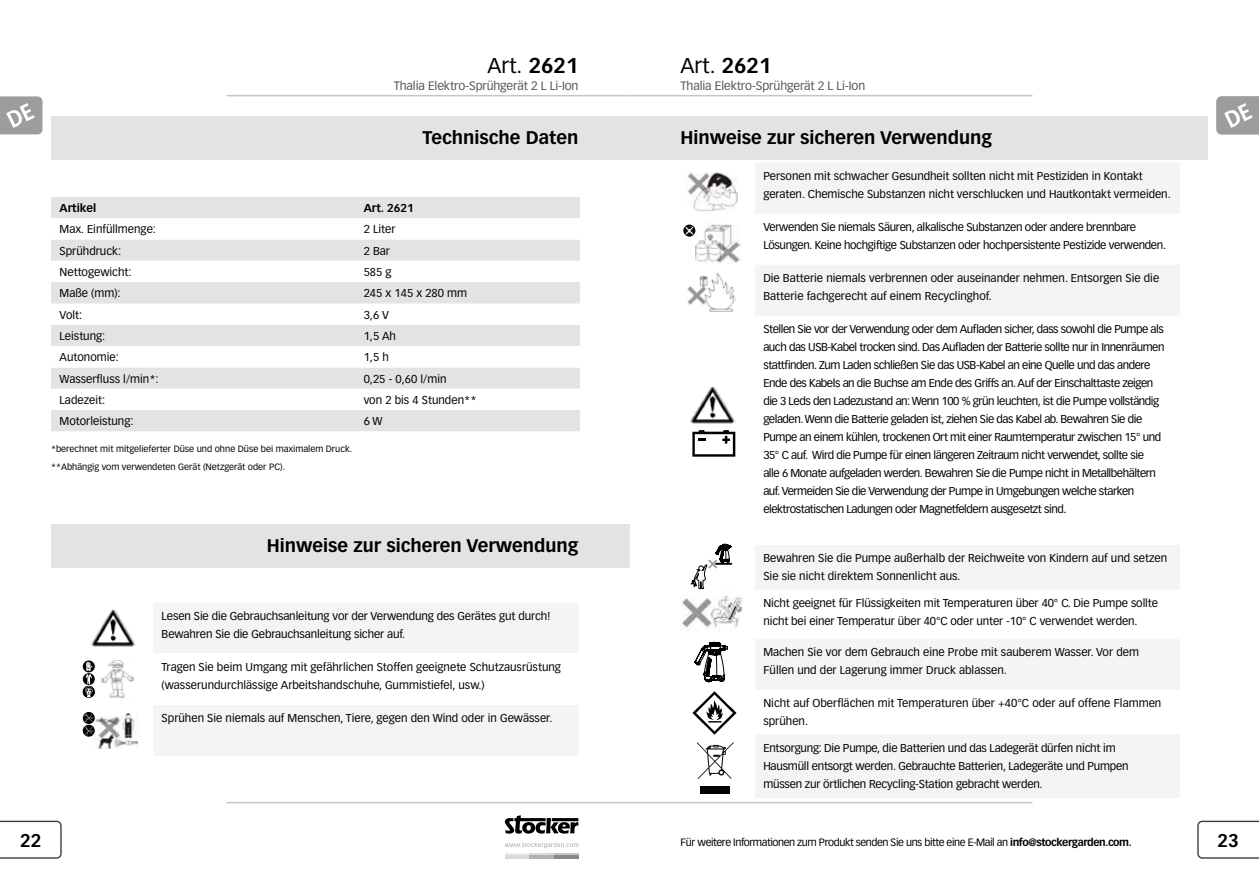
<style>
.page{position:relative;width:1259px;height:893px;background:#fff}
.page>*{position:absolute;margin:0;border:0;box-sizing:border-box;transform-origin:0 0}
.t1{font:21px "Vectora LT Std";color:#000}
.t2{font:700 18px "Vectora LT Std";color:#000}
.t3{font:12px "Vectora LT Std";letter-spacing:-.01em;color:#565656}
.t4{font:11.25px/18px "Vectora LT Std";letter-spacing:-.04em;color:#000}
.t5{font:11.25px/18px "Vectora LT Std";letter-spacing:-.02em;color:#000}
.t6{font:11.25px/18px "Vectora LT Std";color:#000}
.t7{font:700 11.25px "Vectora LT Std";color:#000}
.t8{font:10.5px "Vectora LT Std";letter-spacing:-.04em;color:#000}
.t9{font:9px/18px "Vectora LT Std";color:#000}
.s1{font-weight:700}
</style>
<div class="page">
<svg style="left:1197px;top:821px;width:62px;height:38px"></svg>
<svg style="left:0;top:821px;width:62px;height:38px"></svg>
<hr style="left:226px;top:95px;width:403px;height:1px;background:#c5c6c6">
<hr style="left:629px;top:95px;width:403px;height:1px;background:#c5c6c6">
<hr style="left:226px;top:802px;width:403px;height:1px;background:#c5c6c6">
<hr style="left:629px;top:802px;width:403px;height:1px;background:#c5c6c6">
<svg style="left:505px;top:815px;width:73px;height:19px"></svg>
<svg style="left:505px;top:842px;width:73px;height:6px"></svg>
<hr style="left:505px;top:853px;width:24px;height:2px;background:#ececed">
<hr style="left:529px;top:853px;width:25px;height:2px;background:#dadada">
<hr style="left:554px;top:853px;width:24px;height:2px;background:#c5c6c6">
<hr style="left:505px;top:855px;width:24px;height:4px;background:#dadada">
<hr style="left:529px;top:855px;width:25px;height:4px;background:#b1b2b3">
<hr style="left:554px;top:855px;width:24px;height:4px;background:#878786">
<svg style="left:1216px;top:96px;width:43px;height:38px;background:#aaabab"></svg>
<svg style="left:0;top:96px;width:43px;height:38px;background:#abacac"></svg>
<div style="left:51px;top:116px;width:578px;height:44px;background:#e3e3e3"></div>
<div style="left:51px;top:197px;width:529px;height:234px;background:#e3e3e3"></div>
<svg style="left:51px;top:218px;width:529px;height:192px"></svg>
<div style="left:51px;top:524px;width:578px;height:44px;background:#e3e3e3"></div>
<div style="left:154px;top:603px;width:424px;height:152px;background:#f4f4f4"></div>
<div style="left:153px;top:654px;width:425px;height:51px;background:#fff"></div>
<img style="left:91px;top:610px;width:44px;height:36px">
<img style="left:95px;top:713px;width:43px;height:35px">
<svg style="left:83px;top:712px;width:12px;height:12px"></svg>
<svg style="left:83px;top:725px;width:12px;height:12px"></svg>
<svg style="left:84px;top:713px;width:9px;height:22px"></svg>
<img style="left:100px;top:660px;width:35px;height:38px">
<svg style="left:83px;top:660px;width:12px;height:12px"></svg>
<svg style="left:83px;top:673px;width:12px;height:12px"></svg>
<div style="left:83px;top:686px;width:12px;height:12px;background:#000;border-radius:50%"></div>
<svg style="left:85px;top:662px;width:8px;height:35px"></svg>
<div style="left:629px;top:116px;width:579px;height:44px;background:#e3e3e3"></div>
<div style="left:755px;top:163px;width:425px;height:635px;background:#f4f4f4"></div>
<svg style="left:755px;top:214px;width:425px;height:520px"></svg>
<img style="left:687px;top:172px;width:50px;height:39px">
<img style="left:680px;top:595px;width:63px;height:36px">
<img style="left:695px;top:223px;width:45px;height:41px">
<svg style="left:683px;top:225px;width:12px;height:12px"></svg>
<svg style="left:685px;top:226px;width:8px;height:9px"></svg>
<img style="left:687px;top:274px;width:48px;height:38px">
<svg style="left:692px;top:691px;width:44px;height:44px"></svg>
<div style="left:700px;top:786px;width:30px;height:7px;background:#000"></div>
<svg style="left:697px;top:742px;width:36px;height:37px"></svg>
<svg style="left:692px;top:430px;width:43px;height:27px"></svg>
<img style="left:691px;top:387px;width:44px;height:37px">
<svg style="left:691px;top:544px;width:40px;height:45px"></svg>
<svg style="left:695px;top:642px;width:32px;height:40px"></svg>
<h1 class="t1" style="left:487px;top:53px;width:92px">Art. <span class="s1">2621</span></h1>
<p class="t3" style="left:394px;top:79px;width:186px">Thalia Elektro-Sprühgerät 2 L Li-Ion</p>
<h2 class="t2" style="left:422px;top:126px;width:158px">Technische Daten</h2>
<p class="t7" style="left:60px;top:201px;width:38px">Artikel</p>
<p class="t7" style="left:364px;top:201px;width:52px">Art. 2621</p>
<p class="t6" style="left:60px;top:220px;width:98px">Max. Einfüllmenge:</p>
<p class="t5" style="left:364px;top:220px;width:33px">2 Liter</p>
<p class="t6" style="left:60px;top:242px;width:63px">Sprühdruck:</p>
<p class="t5" style="left:364px;top:242px;width:28px">2 Bar</p>
<p class="t6" style="left:60px;top:263px;width:74px">Nettogewicht:</p>
<p class="t5" style="left:364px;top:263px;width:29px">585 g</p>
<p class="t5" style="left:60px;top:284px;width:63px">Maße (mm):</p>
<p class="t6" style="left:364px;top:284px;width:105px">245 x 145 x 280 mm</p>
<p class="t5" style="left:60px;top:306px;width:24px">Volt:</p>
<p class="t5" style="left:364px;top:306px;width:27px">3,6 V</p>
<p class="t6" style="left:60px;top:327px;width:47px">Leistung:</p>
<p class="t5" style="left:364px;top:327px;width:34px">1,5 Ah</p>
<p class="t6" style="left:60px;top:348px;width:61px">Autonomie:</p>
<p class="t5" style="left:364px;top:348px;width:27px">1,5 h</p>
<p class="t6" style="left:60px;top:370px;width:101px">Wasserfluss l/min*:</p>
<p class="t5" style="left:364px;top:370px;width:84px">0,25 - 0,60 l/min</p>
<p class="t6" style="left:60px;top:391px;width:47px">Ladezeit:</p>
<p class="t6" style="left:364px;top:391px;width:114px">von 2 bis 4 Stunden**</p>
<p class="t6" style="left:60px;top:412px;width:75px">Motorleistung:</p>
<p class="t5" style="left:364px;top:412px;width:20px">6 W</p>
<p class="t9" style="left:51px;top:440px;width:303px">*berechnet mit mitgelieferter Düse und ohne Düse bei maximalem Druck. **Abhängig vom verwendeten Gerät (Netzgerät oder PC).</p>
<h2 class="t2" style="left:267px;top:535px;width:313px">Hinweise zur sicheren Verwendung</h2>
<p class="t5" style="left:162px;top:607px;width:390px">Lesen Sie die Gebrauchsanleitung vor der Verwendung des Gerätes gut durch!<br>Bewahren Sie die Gebrauchsanleitung sicher auf.</p>
<p class="t6" style="left:162px;top:658px;width:401px">Tragen Sie beim Umgang mit gefährlichen Stoffen geeignete Schutzausrüstung (wasserundurchlässige Arbeitshandschuhe, Gummistiefel, usw.)</p>
<p class="t6" style="left:162px;top:709px;width:392px">Sprühen Sie niemals auf Menschen, Tiere, gegen den Wind oder in Gewässer.</p>
<h1 class="t1" style="left:680px;top:53px;width:92px">Art. <span class="s1">2621</span></h1>
<p class="t3" style="left:680px;top:79px;width:186px">Thalia Elektro-Sprühgerät 2 L Li-Ion</p>
<h2 class="t2" style="left:680px;top:126px;width:313px">Hinweise zur sicheren Verwendung</h2>
<p class="t5" style="left:763px;top:167px;width:409px">Personen mit schwacher Gesundheit sollten nicht mit Pestiziden in Kontakt geraten. Chemische Substanzen nicht verschlucken und Hautkontakt vermeiden.</p>
<p class="t5" style="left:763px;top:218px;width:404px">Verwenden Sie niemals Säuren, alkalische Substanzen oder andere brennbare<br>Lösungen. Keine hochgiftige Substanzen oder hochpersistente Pestizide verwenden.</p>
<p class="t6" style="left:763px;top:269px;width:397px">Die Batterie niemals verbrennen oder auseinander nehmen. Entsorgen Sie die<br>Batterie fachgerecht auf einem Recyclinghof.</p>
<p class="t4" style="left:763px;top:320px;width:403px">Stellen Sie vor der Verwendung oder dem Aufladen sicher, dass sowohl die Pumpe als auch das USB-Kabel trocken sind. Das Aufladen der Batterie sollte nur in Innenräumen stattfinden. Zum Laden schließen Sie das USB-Kabel an eine Quelle und das andere Ende des Kabels an die Buchse am Ende des Griffs an. Auf der Einschalttaste zeigen die 3 Leds den Ladezustand an: Wenn 100 % grün leuchten, ist die Pumpe vollständig geladen. Wenn die Batterie geladen ist, ziehen Sie das Kabel ab. Bewahren Sie die Pumpe an einem kühlen, trockenen Ort mit einer Raumtemperatur zwischen 15° und 35° C auf. Wird die Pumpe für einen längeren Zeitraum nicht verwendet, sollte sie<br>alle 6 Monate aufgeladen werden. Bewahren Sie die Pumpe nicht in Metallbehältern auf. Vermeiden Sie die Verwendung der Pumpe in Umgebungen welche starken elektrostatischen Ladungen oder Magnetfeldern ausgesetzt sind.</p>
<p class="t6" style="left:763px;top:549px;width:405px">Bewahren Sie die Pumpe außerhalb der Reichweite von Kindern auf und setzen<br>Sie sie nicht direktem Sonnenlicht aus.</p>
<p class="t5" style="left:763px;top:594px;width:396px">Nicht geeignet für Flüssigkeiten mit Temperaturen über 40° C. Die Pumpe sollte nicht bei einer Temperatur über 40°C oder unter -10° C verwendet werden.</p>
<p class="t6" style="left:763px;top:643px;width:377px">Machen Sie vor dem Gebrauch eine Probe mit sauberem Wasser. Vor dem<br>Füllen und der Lagerung immer Druck ablassen.</p>
<p class="t6" style="left:763px;top:694px;width:399px">Nicht auf Oberflächen mit Temperaturen über +40°C oder auf offene Flammen sprühen.</p>
<p class="t5" style="left:763px;top:739px;width:367px">Entsorgung: Die Pumpe, die Batterien und das Ladegerät dürfen nicht im<br>Hausmüll entsorgt werden. Gebrauchte Batterien, Ladegeräte und Pumpen müssen zur örtlichen Recycling-Station gebracht werden.</p>
<h2 class="t2" style="left:20px;top:829px;width:23px">22</h2>
<h2 class="t2" style="left:1217px;top:829px;width:23px">23</h2>
<p class="t8" style="left:680px;top:836px;width:453px">Für weitere Informationen zum Produkt senden Sie uns bitte eine E-Mail an <span class="s1">info@stockergarden.com.</span></p>
</div>
